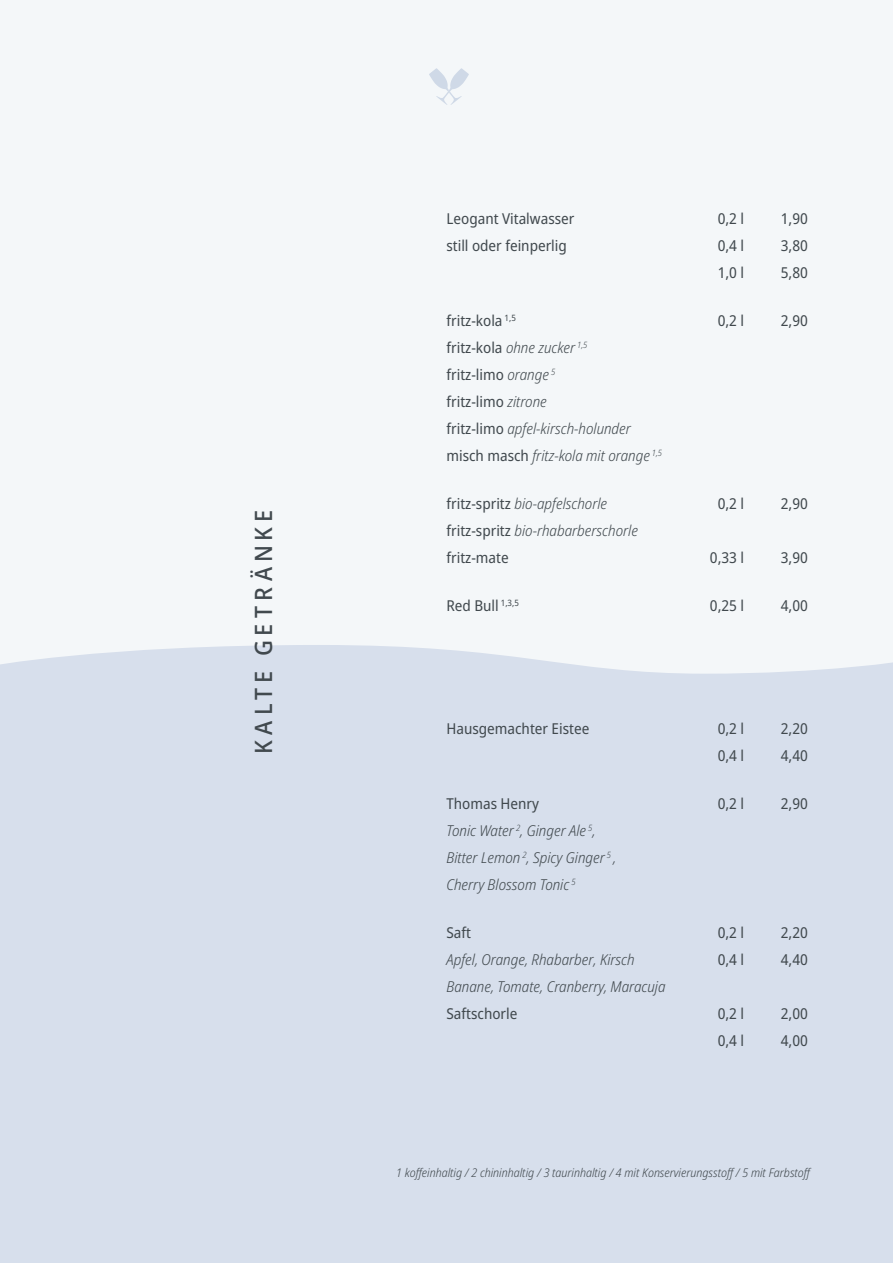
<style>
.page{position:relative;width:893px;height:1263px;background:#f4f7f9}
.page>*{position:absolute;margin:0;border:0;box-sizing:border-box;transform-origin:0 0}
.t1{font:500 semi-condensed 24px "Noto Sans";letter-spacing:.21em;color:#41494e}
.t2{font:italic 300 semi-condensed 15px/27px "Noto Sans";color:#41494e}
.t3{font:semi-condensed 15px/27px "Noto Sans";color:#41494e}
.t4{font:italic 300 semi-condensed 12px "Noto Sans";color:#41494e}
.s1{font-weight:400;font-style:normal}
.s2{font-weight:300;font-style:italic}
</style>
<div class="page">
<svg style="left:429px;top:68px;width:40px;height:37px"></svg>
<div style="left:0;top:645px;width:893px;height:618px;background:#d7dfec"></div>
<h1 class="t1" style="left:247px;top:754px;width:246px;rotate:-90deg">KALTE GETRÄNKE</h1>
<p class="t3" style="left:446px;top:205px;width:129px">Leogant Vitalwasser</p>
<p class="t3" style="left:718px;top:205px;width:28px">0,2 l</p>
<p class="t3" style="left:781px;top:205px;width:29px">1,90</p>
<p class="t3" style="left:446px;top:232px;width:122px">still oder feinperlig</p>
<p class="t3" style="left:718px;top:232px;width:28px">0,4 l</p>
<p class="t3" style="left:781px;top:232px;width:29px">3,80</p>
<p class="t3" style="left:718px;top:259px;width:28px">1,0 l</p>
<p class="t3" style="left:781px;top:259px;width:29px">5,80</p>
<p class="t3" style="left:446px;top:307px;width:71px">fritz-kola <sup>1,5</sup></p>
<p class="t3" style="left:718px;top:307px;width:28px">0,2 l</p>
<p class="t3" style="left:781px;top:307px;width:29px">2,90</p>
<p class="t2" style="left:446px;top:334px;width:217px"><span class="s1">fritz-kola</span> ohne zucker <sup>1,5<br></sup><span class="s1">fritz-limo</span> orange <sup>5<br></sup><span class="s1">fritz-limo</span> zitrone<br><span class="s1">fritz-limo</span> apfel-kirsch-holunder <span class="s1">misch masch</span> fritz-kola mit orange <sup>1,5</sup></p>
<p class="t2" style="left:446px;top:490px;width:162px"><span class="s1">fritz-spritz</span> bio-apfelschorle</p>
<p class="t3" style="left:718px;top:490px;width:28px">0,2 l</p>
<p class="t3" style="left:781px;top:490px;width:29px">2,90</p>
<p class="t3" style="left:446px;top:517px;width:193px">fritz-spritz <span class="s2">bio-rhabarberschorle </span>fritz-mate</p>
<p class="t3" style="left:710px;top:544px;width:36px">0,33 l</p>
<p class="t3" style="left:781px;top:544px;width:29px">3,90</p>
<p class="t3" style="left:446px;top:592px;width:74px">Red Bull <sup>1,3,5</sup></p>
<p class="t3" style="left:710px;top:592px;width:36px">0,25 l</p>
<p class="t3" style="left:781px;top:592px;width:29px">4,00</p>
<p class="t3" style="left:446px;top:715px;width:144px">Hausgemachter Eistee</p>
<p class="t3" style="left:718px;top:715px;width:28px">0,2 l</p>
<p class="t3" style="left:781px;top:715px;width:29px">2,20</p>
<p class="t3" style="left:718px;top:742px;width:28px">0,4 l</p>
<p class="t3" style="left:781px;top:742px;width:29px">4,40</p>
<p class="t3" style="left:446px;top:790px;width:94px">Thomas Henry</p>
<p class="t3" style="left:718px;top:790px;width:28px">0,2 l</p>
<p class="t3" style="left:781px;top:790px;width:29px">2,90</p>
<p class="t2" style="left:446px;top:817px;width:171px">Tonic Water <sup>2</sup>, Ginger Ale <sup>5</sup>,<br>Bitter Lemon <sup>2</sup>, Spicy Ginger <sup>5</sup> ,<br>Cherry Blossom Tonic <sup>5</sup></p>
<p class="t3" style="left:446px;top:919px;width:26px">Saft</p>
<p class="t3" style="left:718px;top:919px;width:28px">0,2 l</p>
<p class="t3" style="left:781px;top:919px;width:29px">2,20</p>
<p class="t2" style="left:446px;top:946px;width:190px">Apfel, Orange, Rhabarber, Kirsch</p>
<p class="t3" style="left:718px;top:946px;width:28px">0,4 l</p>
<p class="t3" style="left:781px;top:946px;width:29px">4,40</p>
<p class="t2" style="left:446px;top:973px;width:221px">Banane, Tomate, Cranberry, Maracuja</p>
<p class="t3" style="left:446px;top:1000px;width:72px">Saftschorle</p>
<p class="t3" style="left:718px;top:1000px;width:28px">0,2 l</p>
<p class="t3" style="left:781px;top:1000px;width:29px">2,00</p>
<p class="t3" style="left:718px;top:1027px;width:28px">0,4 l</p>
<p class="t3" style="left:781px;top:1027px;width:29px">4,00</p>
<p class="t4" style="left:396px;top:1164px;width:418px">1 koffeinhaltig / 2 chininhaltig / 3 taurinhaltig / 4 mit Konservierungsstoff/ 5 mit Farbstoff</p>
</div>
